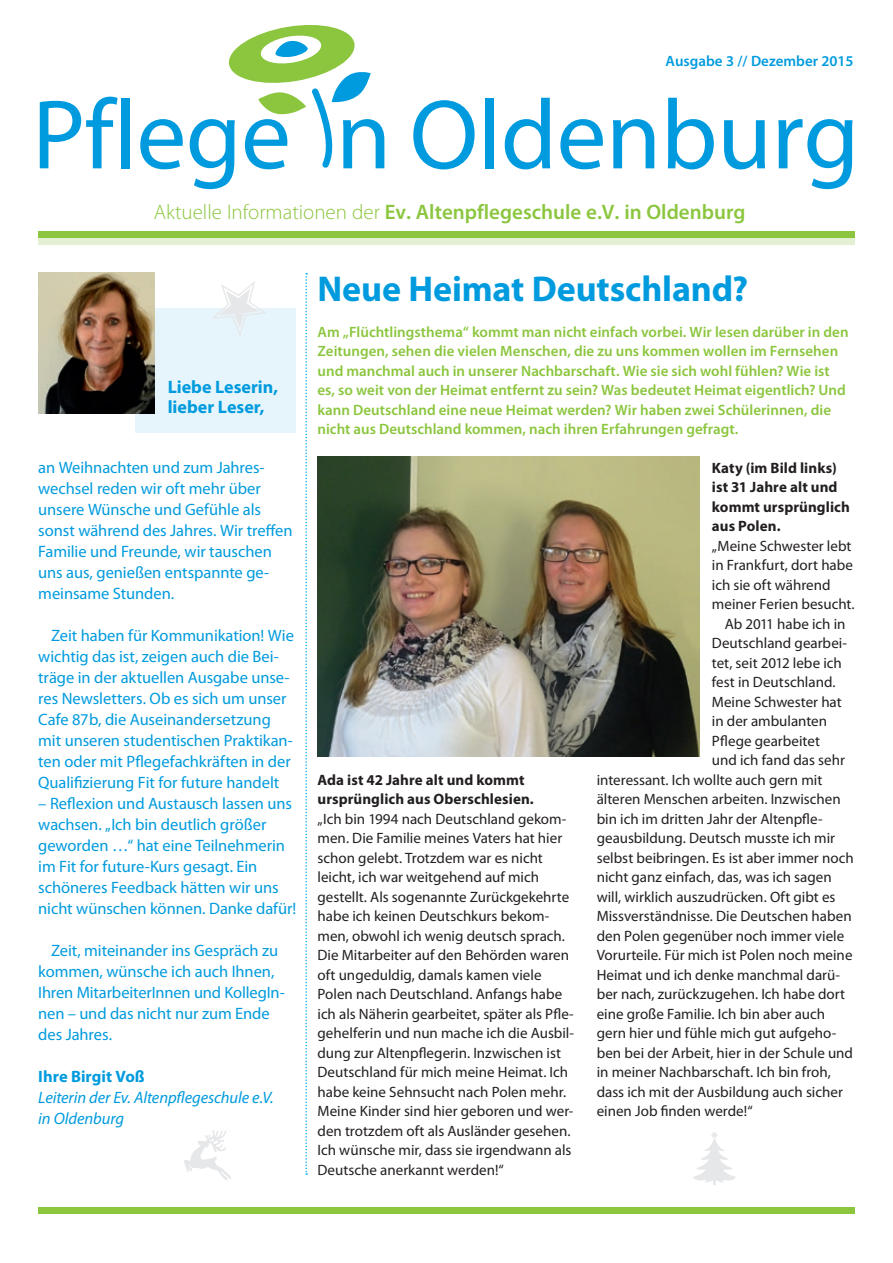
<style>
.page{position:relative;width:893px;height:1263px;background:#fff}
.page>*{position:absolute;margin:0;border:0;box-sizing:border-box;transform-origin:0 0}
.t1{font:99.45px "Myriad Pro";letter-spacing:-.005em;color:#009bde}
.t2{font:700 36px "Myriad Pro";letter-spacing:-.005em;color:#009bde}
.t3{font:600 21px "Myriad Pro";color:#8bc63e}
.t4{font:700 18px/19.5px "Myriad Pro";color:#009bde}
.t5{font:16.5px/21px "Myriad Pro";letter-spacing:-.005em;color:#009bde}
.t6{font:italic 16.5px/21px "Myriad Pro";letter-spacing:-.005em;color:#009bde}
.t7{font:700 16.5px "Myriad Pro";color:#009bde}
.t8{font:15px/19.5px "Myriad Pro";color:#231f20}
.t9{font:600 15px/19.5px "Myriad Pro";color:#8bc63e}
.t10{font:700 15px/19.5px "Myriad Pro";letter-spacing:.005em;color:#231f20}
.t11{font:600 15px "Myriad Pro";color:#009bde}
.s1{font-weight:300}
</style>
<div class="page">
<div style="left:135px;top:308px;width:161px;height:125px;background:#e6f5fb"></div>
<svg style="left:228px;top:25px;width:143px;height:143px"></svg>
<img style="left:38px;top:272px;width:117px;height:142px">
<div style="left:38px;top:232px;width:817px;height:6px;background:#8bc63e"></div>
<div style="left:38px;top:238px;width:817px;height:6px;background:#e4f0d4"></div>
<div style="left:38px;top:1208px;width:817px;height:6px;background:#8bc63e"></div>
<svg style="left:305px;top:273px;width:2px;height:902px"></svg>
<img style="left:317px;top:456px;width:382px;height:301px">
<svg style="left:212px;top:281px;width:54px;height:54px"></svg>
<svg style="left:693px;top:1132px;width:43px;height:53px"></svg>
<svg style="left:184px;top:1130px;width:47px;height:50px"></svg>
<p class="t11" style="left:666px;top:52px;width:190px">Ausgabe 3 // Dezember 2015</p>
<h1 class="t1" style="left:32px;top:81px;width:828px">Pflege n Oldenburg</h1>
<h3 class="t3" style="left:154px;top:200px;width:593px"><span class="s1">Aktuelle Informationen der</span> Ev. Altenpflegeschule e.V. in Oldenburg</h3>
<p class="t4" style="left:168px;top:377px;width:112px">Liebe Leserin, lieber Leser,</p>
<p class="t5" style="left:38px;top:457px;width:256px">an Weihnachten und zum Jahres&shy;wechsel reden wir oft mehr über unsere Wünsche und Gefühle als sonst während des Jahres. Wir treffen<br>Familie und Freunde, wir tauschen uns aus, genießen entspannte ge&shy;meinsame Stunden.</p>
<p class="t5" style="left:38px;top:625px;width:257px;text-indent:13px">Zeit haben für Kommunikation! Wie wichtig das ist, zeigen auch die Bei&shy;träge in der aktuellen Ausgabe unse&shy;res Newsletters. Ob es sich um unser Cafe 87b, die Auseinandersetzung mit unseren studentischen Praktikan&shy;ten oder mit Pflegefachkräften in der Qualifizierung Fit for future handelt</p>
<p class="t5" style="left:38px;top:793px;width:259px">– Reflexion und Austausch lassen uns wachsen. „Ich bin deutlich größer geworden …“ hat eine Teilnehmerin im Fit for future-Kurs gesagt. Ein schöneres Feedback hätten wir uns nicht wünschen können. Danke dafür!</p>
<p class="t5" style="left:38px;top:940px;width:248px;text-indent:13px">Zeit, miteinander ins Gespräch zu kommen, wünsche ich auch Ihnen,<br>Ihren MitarbeiterInnen und KollegIn&shy;nen – und das nicht nur zum Ende des Jahres.</p>
<p class="t7" style="left:38px;top:1067px;width:108px">Ihre Birgit Voß</p>
<p class="t6" style="left:38px;top:1087px;width:237px">Leiterin der Ev. Altenpflegeschule e.V. in Oldenburg</p>
<h2 class="t2" style="left:317px;top:268px;width:432px">Neue Heimat Deutschland?</h2>
<p class="t9" style="left:317px;top:322px;width:533px">Am „Flüchtlingsthema“ kommt man nicht einfach vorbei. Wir lesen darüber in den Zeitungen, sehen die vielen Menschen, die zu uns kommen wollen im Fernsehen und manchmal auch in unserer Nachbarschaft. Wie sie sich wohl fühlen? Wie ist es, so weit von der Heimat entfernt zu sein? Was bedeutet Heimat eigentlich? Und kann Deutschland eine neue Heimat werden? Wir haben zwei Schülerinnen, die nicht aus Deutschland kommen, nach ihren Erfahrungen gefragt.</p>
<p class="t10" style="left:317px;top:770px;width:218px">Ada ist 42 Jahre alt und kommt ursprünglich aus Oberschlesien.</p>
<p class="t8" style="left:317px;top:809px;width:258px">„Ich bin 1994 nach Deutschland gekom&shy;men. Die Familie meines Vaters hat hier schon gelebt. Trotzdem war es nicht leicht, ich war weitgehend auf mich gestellt. Als sogenannte Zurückgekehrte habe ich keinen Deutschkurs bekom&shy;men, obwohl ich wenig deutsch sprach.<br>Die Mitarbeiter auf den Behörden waren oft ungeduldig, damals kamen viele Polen nach Deutschland. Anfangs habe ich als Näherin gearbeitet, später als Pfle&shy;gehelferin und nun mache ich die Ausbil&shy;dung zur Altenpflegerin. Inzwischen ist Deutschland für mich meine Heimat. Ich habe keine Sehnsucht nach Polen mehr.<br>Meine Kinder sind hier geboren und wer&shy;den trotzdem oft als Ausländer gesehen.<br>Ich wünsche mir, dass sie irgendwann als Deutsche anerkannt werden!“</p>
<p class="t10" style="left:712px;top:458px;width:139px">Katy (im Bild links) ist 31 Jahre alt und kommt ursprünglich aus Polen.</p>
<p class="t8" style="left:712px;top:536px;width:141px">„Meine Schwester lebt</p>
<p class="t8" style="left:712px;top:556px;width:143px">in Frankfurt, dort habe</p>
<p class="t8" style="left:712px;top:575px;width:120px">ich sie oft während</p>
<p class="t8" style="left:712px;top:595px;width:144px">meiner Ferien besucht.</p>
<p class="t8" style="left:725px;top:614px;width:122px">Ab 2011 habe ich in</p>
<p class="t8" style="left:712px;top:634px;width:137px">Deutschland gearbei-</p>
<p class="t8" style="left:712px;top:653px;width:131px">tet, seit 2012 lebe ich</p>
<p class="t8" style="left:712px;top:673px;width:125px">fest in Deutschland.</p>
<p class="t8" style="left:712px;top:692px;width:131px">Meine Schwester hat</p>
<p class="t8" style="left:712px;top:712px;width:117px">in der ambulanten</p>
<p class="t8" style="left:712px;top:731px;width:110px">Pflege gearbeitet</p>
<p class="t8" style="left:712px;top:751px;width:135px">und ich fand das sehr</p>
<p class="t8" style="left:597px;top:770px;width:227px">interessant. Ich wollte auch gern mit</p>
<p class="t8" style="left:597px;top:790px;width:246px">älteren Menschen arbeiten. Inzwischen</p>
<p class="t8" style="left:597px;top:809px;width:227px">bin ich im dritten Jahr der Altenpfle-</p>
<p class="t8" style="left:597px;top:829px;width:240px">geausbildung. Deutsch musste ich mir</p>
<p class="t8" style="left:597px;top:848px;width:258px">selbst beibringen. Es ist aber immer noch</p>
<p class="t8" style="left:597px;top:868px;width:237px">nicht ganz einfach, das, was ich sagen</p>
<p class="t8" style="left:597px;top:887px;width:240px">will, wirklich auszudrücken. Oft gibt es</p>
<p class="t8" style="left:597px;top:907px;width:256px">Missverständnisse. Die Deutschen haben</p>
<p class="t8" style="left:597px;top:926px;width:249px">den Polen gegenüber noch immer viele</p>
<p class="t8" style="left:597px;top:946px;width:257px">Vorurteile. Für mich ist Polen noch meine</p>
<p class="t8" style="left:597px;top:965px;width:245px">Heimat und ich denke manchmal darü-</p>
<p class="t8" style="left:597px;top:985px;width:250px">ber nach, zurückzugehen. Ich habe dort</p>
<p class="t8" style="left:597px;top:1004px;width:230px">eine große Familie. Ich bin aber auch</p>
<p class="t8" style="left:597px;top:1024px;width:241px">gern hier und fühle mich gut aufgeho-</p>
<p class="t8" style="left:597px;top:1043px;width:258px">ben bei der Arbeit, hier in der Schule und</p>
<p class="t8" style="left:597px;top:1063px;width:236px">in meiner Nachbarschaft. Ich bin froh,</p>
<p class="t8" style="left:597px;top:1082px;width:248px">dass ich mit der Ausbildung auch sicher</p>
<p class="t8" style="left:597px;top:1102px;width:158px">einen Job finden werde!“</p>
</div>
